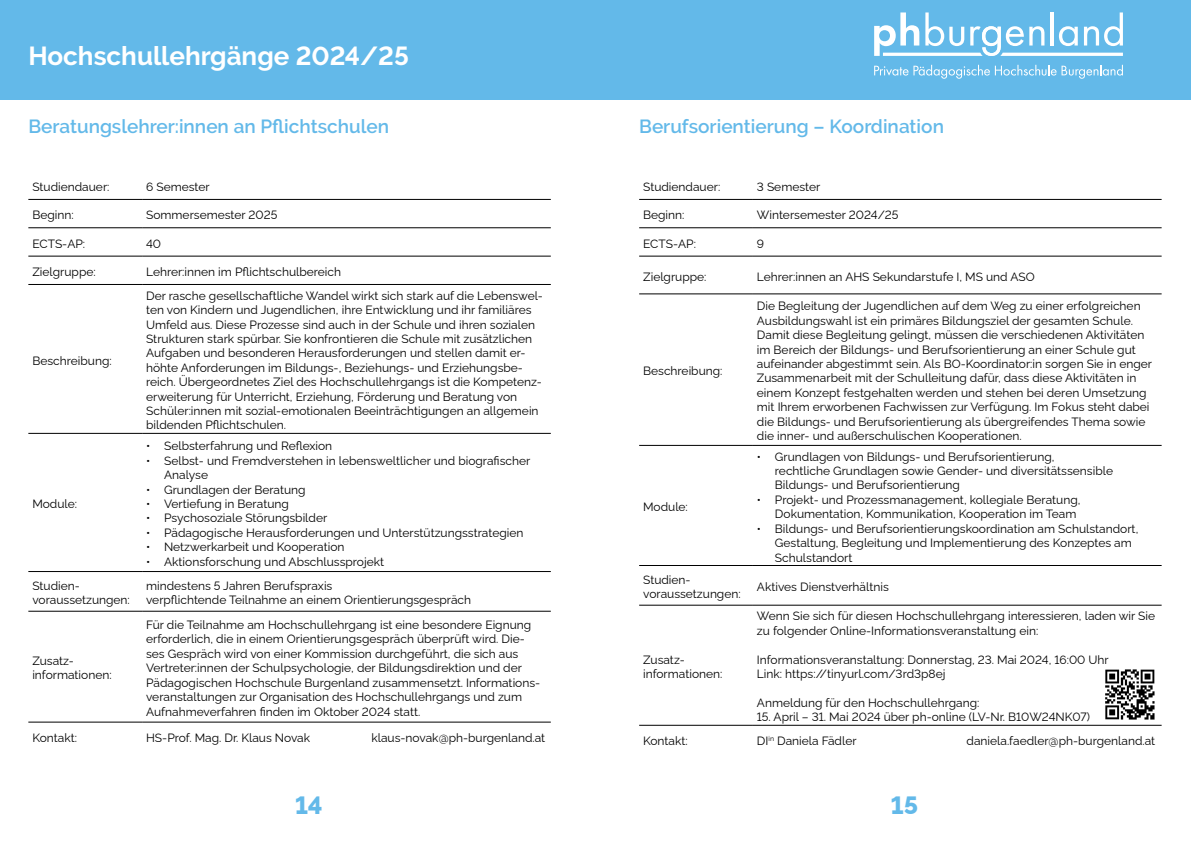
<style>
.page{position:relative;width:1191px;height:842px;background:#fff}
.page>*{position:absolute;margin:0;border:0;box-sizing:border-box;transform-origin:0 0}
.t1{font:700 26px "Raleway";color:#fff}
.t2{font:800 25px "Raleway";color:#63b9e9}
.t3{font:600 19px "Raleway";color:#63b9e9}
.t4{font:12px/14.4px "Raleway";color:#000}
</style>
<div class="page">
<div style="left:0;top:0;width:1191px;height:99px;background:#63b9e9"></div>
<svg style="left:874px;top:12px;width:249px;height:44px"></svg>
<svg style="left:874px;top:65px;width:249px;height:14px"></svg>
<hr style="left:28px;top:199px;width:114px;height:1px;background:#000">
<hr style="left:142px;top:199px;width:409px;height:1px;background:#000">
<hr style="left:28px;top:227px;width:114px;height:1px;background:#000">
<hr style="left:142px;top:227px;width:409px;height:1px;background:#000">
<hr style="left:28px;top:256px;width:114px;height:1px;background:#000">
<hr style="left:142px;top:256px;width:409px;height:1px;background:#000">
<hr style="left:28px;top:284px;width:114px;height:1px;background:#000">
<hr style="left:142px;top:284px;width:409px;height:1px;background:#000">
<hr style="left:28px;top:433px;width:114px;height:1px;background:#000">
<hr style="left:142px;top:433px;width:409px;height:1px;background:#000">
<hr style="left:28px;top:571px;width:114px;height:1px;background:#000">
<hr style="left:142px;top:571px;width:409px;height:1px;background:#000">
<hr style="left:28px;top:611px;width:114px;height:1px;background:#000">
<hr style="left:142px;top:611px;width:409px;height:1px;background:#000">
<hr style="left:28px;top:722px;width:114px;height:1px;background:#000">
<hr style="left:142px;top:722px;width:409px;height:1px;background:#000">
<hr style="left:639px;top:199px;width:114px;height:1px;background:#000">
<hr style="left:753px;top:199px;width:408px;height:1px;background:#000">
<hr style="left:639px;top:227px;width:114px;height:1px;background:#000">
<hr style="left:753px;top:227px;width:408px;height:1px;background:#000">
<hr style="left:639px;top:256px;width:114px;height:1px;background:#000">
<hr style="left:753px;top:256px;width:408px;height:1px;background:#000">
<hr style="left:639px;top:293px;width:114px;height:1px;background:#000">
<hr style="left:753px;top:293px;width:408px;height:1px;background:#000">
<hr style="left:639px;top:445px;width:114px;height:1px;background:#000">
<hr style="left:753px;top:445px;width:408px;height:1px;background:#000">
<hr style="left:639px;top:565px;width:114px;height:1px;background:#000">
<hr style="left:753px;top:565px;width:408px;height:1px;background:#000">
<hr style="left:639px;top:605px;width:114px;height:1px;background:#000">
<hr style="left:753px;top:605px;width:408px;height:1px;background:#000">
<hr style="left:639px;top:725px;width:114px;height:1px;background:#000">
<hr style="left:753px;top:725px;width:408px;height:1px;background:#000">
<img style="left:1105px;top:669px;width:50px;height:51px">
<h1 class="t1" style="left:28px;top:41px;width:382px">Hochschullehrgänge 2024/25</h1>
<h3 class="t3" style="left:28px;top:115px;width:362px">Beratungslehrer:innen an Pflichtschulen</h3>
<p class="t4" style="left:32px;top:178px;width:79px">Studiendauer:</p>
<p class="t4" style="left:146px;top:178px;width:65px">6 Semester</p>
<p class="t4" style="left:32px;top:206px;width:43px">Beginn:</p>
<p class="t4" style="left:146px;top:206px;width:133px">Sommersemester 2025</p>
<p class="t4" style="left:32px;top:235px;width:54px">ECTS-AP:</p>
<p class="t4" style="left:146px;top:235px;width:17px">40</p>
<p class="t4" style="left:32px;top:263px;width:65px">Zielgruppe:</p>
<p class="t4" style="left:146px;top:263px;width:196px">Lehrer:innen im Pflichtschulbereich</p>
<p class="t4" style="left:32px;top:352px;width:81px">Beschreibung:</p>
<p class="t4" style="left:32px;top:495px;width:46px">Module:</p>
<p class="t4" style="left:146px;top:287px;width:398px">Der rasche gesellschaftliche Wandel wirkt sich stark auf die Lebenswel&shy;ten von Kindern und Jugendlichen, ihre Entwicklung und ihr familiäres Umfeld aus. Diese Prozesse sind auch in der Schule und ihren sozialen Strukturen stark spürbar. Sie konfrontieren die Schule mit zusätzlichen Aufgaben und besonderen Herausforderungen und stellen damit er&shy;höhte Anforderungen im Bildungs-, Beziehungs- und Erziehungsbe&shy;reich. Übergeordnetes Ziel des Hochschullehrgangs ist die Kompetenz&shy;erweiterung für Unterricht, Erziehung, Förderung und Beratung von Schüler:innen mit sozial-emotionalen Beeinträchtigungen an allgemein bildenden Pflichtschulen.</p>
<p class="t4" style="left:146px;top:438px;width:188px">• Selbsterfahrung und Reflexion</p>
<p class="t4" style="left:164px;top:452px;width:368px;text-indent:-18px">• Selbst- und Fremdverstehen in lebensweltlicher und biografischer<br>Analyse</p>
<p class="t4" style="left:146px;top:481px;width:161px">• Grundlagen der Beratung</p>
<p class="t4" style="left:146px;top:495px;width:144px">• Vertiefung in Beratung</p>
<p class="t4" style="left:146px;top:510px;width:183px">• Psychosoziale Störungsbilder</p>
<p class="t4" style="left:146px;top:524px;width:379px">• Pädagogische Herausforderungen und Unterstützungsstrategien</p>
<p class="t4" style="left:146px;top:538px;width:200px">• Netzwerkarbeit und Kooperation</p>
<p class="t4" style="left:146px;top:553px;width:239px">• Aktionsforschung und Abschlussprojekt</p>
<p class="t4" style="left:32px;top:577px;width:99px">Studien&shy;voraussetzungen:</p>
<p class="t4" style="left:146px;top:577px;width:326px">mindestens 5 Jahren Berufspraxis<br>verpflichtende Teilnahme an einem Orientierungsgespräch</p>
<p class="t4" style="left:32px;top:652px;width:81px">Zusatz&shy;informationen:</p>
<p class="t4" style="left:146px;top:616px;width:396px">Für die Teilnahme am Hochschullehrgang ist eine besondere Eignung erforderlich, die in einem Orientierungsgespräch überprüft wird. Die&shy;ses Gespräch wird von einer Kommission durchgeführt, die sich aus Vertreter:innen der Schulpsychologie, der Bildungsdirektion und der Pädagogischen Hochschule Burgenland zusammensetzt. Informations&shy;veranstaltungen zur Organisation des Hochschullehrgangs und zum Aufnahmeverfahren finden im Oktober 2024 statt.</p>
<p class="t4" style="left:32px;top:729px;width:46px">Kontakt:</p>
<p class="t4" style="left:146px;top:729px;width:166px">HS-Prof. Mag. Dr. Klaus Novak</p>
<p class="t4" style="left:371px;top:729px;width:175px">klaus-novak@ph-burgenland.at</p>
<h3 class="t3" style="left:639px;top:115px;width:306px">Berufsorientierung – Koordination</h3>
<p class="t4" style="left:643px;top:178px;width:79px">Studiendauer:</p>
<p class="t4" style="left:757px;top:178px;width:65px">3 Semester</p>
<p class="t4" style="left:643px;top:206px;width:43px">Beginn:</p>
<p class="t4" style="left:757px;top:206px;width:143px">Wintersemester 2024/25</p>
<p class="t4" style="left:643px;top:235px;width:54px">ECTS-AP:</p>
<p class="t4" style="left:757px;top:235px;width:9px">9</p>
<p class="t4" style="left:643px;top:268px;width:65px">Zielgruppe:</p>
<p class="t4" style="left:757px;top:268px;width:279px">Lehrer:innen an AHS Sekundarstufe I, MS und ASO</p>
<p class="t4" style="left:643px;top:362px;width:81px">Beschreibung:</p>
<p class="t4" style="left:643px;top:498px;width:46px">Module:</p>
<p class="t4" style="left:757px;top:298px;width:397px">Die Begleitung der Jugendlichen auf dem Weg zu einer erfolgreichen Ausbildungswahl ist ein primäres Bildungsziel der gesamten Schule.<br>Damit diese Begleitung gelingt, müssen die verschiedenen Aktivitäten im Bereich der Bildungs- und Berufsorientierung an einer Schule gut aufeinander abgestimmt sein. Als BO-Koordinator:in sorgen Sie in enger Zusammenarbeit mit der Schulleitung dafür, dass diese Aktivitäten in einem Konzept festgehalten werden und stehen bei deren Umsetzung mit Ihrem erworbenen Fachwissen zur Verfügung. Im Fokus steht dabei die Bildungs- und Berufsorientierung als übergreifendes Thema sowie die inner- und außerschulischen Kooperationen.</p>
<p class="t4" style="left:775px;top:448px;width:339px;text-indent:-18px">• Grundlagen von Bildungs- und Berufsorientierung,<br>rechtliche Grundlagen sowie Gender- und diversitätssensible<br>Bildungs- und Berufsorientierung</p>
<p class="t4" style="left:775px;top:491px;width:307px;text-indent:-18px">• Projekt- und Prozessmanagement, kollegiale Beratung,<br>Dokumentation, Kommunikation, Kooperation im Team</p>
<p class="t4" style="left:775px;top:520px;width:365px;text-indent:-18px">• Bildungs- und Berufsorientierungskoordination am Schulstandort,<br>Gestaltung, Begleitung und Implementierung des Konzeptes am<br>Schulstandort</p>
<p class="t4" style="left:643px;top:571px;width:99px">Studien&shy;voraussetzungen:</p>
<p class="t4" style="left:757px;top:578px;width:133px">Aktives Dienstverhältnis</p>
<p class="t4" style="left:643px;top:651px;width:81px">Zusatz&shy;informationen:</p>
<p class="t4" style="left:757px;top:608px;width:400px">Wenn Sie sich für diesen Hochschullehrgang interessieren, laden wir Sie zu folgender Online-Informationsveranstaltung ein:</p>
<p class="t4" style="left:757px;top:651px;width:353px">Informationsveranstaltung: Donnerstag, 23. Mai 2024, 16:00 Uhr<br>Link: https://tinyurl.com/3rd3p8ej</p>
<p class="t4" style="left:757px;top:694px;width:224px">Anmeldung für den Hochschullehrgang:</p>
<p class="t4" style="left:757px;top:708px;width:335px">15. April – 31. Mai 2024 über ph-online (LV-Nr. B10W24NK07)</p>
<p class="t4" style="left:643px;top:732px;width:46px">Kontakt:</p>
<p class="t4" style="left:757px;top:732px;width:101px">DI<sup>in</sup> Daniela Fädler</p>
<p class="t4" style="left:966px;top:732px;width:190px">daniela.faedler@ph-burgenland.at</p>
<h2 class="t2" style="left:295px;top:785px;width:29px">14</h2>
<h2 class="t2" style="left:891px;top:785px;width:29px">15</h2>
</div>
